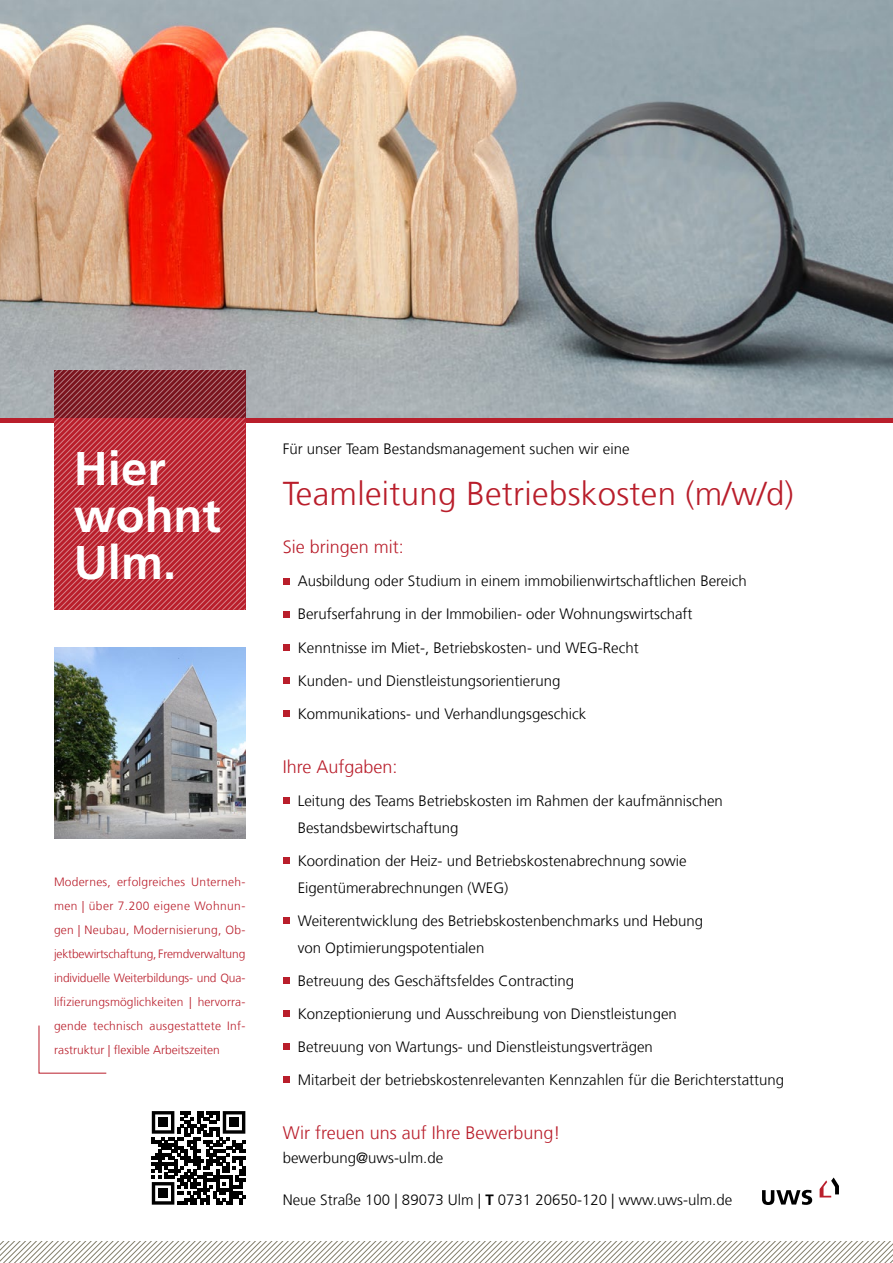
<style>
.page{position:relative;width:893px;height:1263px;background:#fff}
.page>*{position:absolute;margin:0;border:0;box-sizing:border-box;transform-origin:0 0}
.t1{font:700 47.25px/47.2px "Frutiger LT Com";color:#fff}
.t2{font:300 33px "Frutiger LT Com";letter-spacing:.01em;color:#b91e2b}
.t3{font:300 18px "Frutiger LT Com";color:#b91e2b}
.t4{font:300 15px/27px "Frutiger LT Com";color:#000}
.t5{font:300 12px/24px "Frutiger LT Com";color:#b91e2b;text-align:justify}
.s1{font-weight:700}
</style>
<div class="page">
<img style="left:0;top:0;width:893px;height:418px">
<div style="left:0;top:418px;width:893px;height:5px;background:#b91e2b"></div>
<svg style="left:54px;top:370px;width:191px;height:240px"></svg>
<img style="left:54px;top:647px;width:191px;height:192px">
<div style="left:283px;top:797px;width:6px;height:7px;background:#b91e2b"></div>
<div style="left:283px;top:857px;width:6px;height:7px;background:#b91e2b"></div>
<div style="left:283px;top:917px;width:6px;height:7px;background:#b91e2b"></div>
<div style="left:283px;top:977px;width:6px;height:7px;background:#b91e2b"></div>
<div style="left:283px;top:1010px;width:6px;height:7px;background:#b91e2b"></div>
<div style="left:283px;top:1043px;width:6px;height:7px;background:#b91e2b"></div>
<div style="left:283px;top:1076px;width:6px;height:7px;background:#b91e2b"></div>
<svg style="left:283px;top:578px;width:6px;height:6px"></svg>
<svg style="left:283px;top:611px;width:6px;height:6px"></svg>
<svg style="left:283px;top:644px;width:6px;height:6px"></svg>
<svg style="left:283px;top:677px;width:6px;height:6px"></svg>
<svg style="left:283px;top:710px;width:6px;height:6px"></svg>
<svg style="left:152px;top:1111px;width:93px;height:93px"></svg>
<div style="left:158px;top:1117px;width:10px;height:10px;background:#000"></div>
<div style="left:229px;top:1117px;width:10px;height:10px;background:#000"></div>
<div style="left:158px;top:1188px;width:10px;height:10px;background:#000"></div>
<svg style="left:0;top:1242px;width:893px;height:21px"></svg>
<svg style="left:39px;top:1025px;width:68px;height:48px"></svg>
<svg style="left:762px;top:1190px;width:50px;height:15px"></svg>
<svg style="left:820px;top:1177px;width:19px;height:20px"></svg>
<h1 class="t1" style="left:74px;top:445px;width:148px">Hier wohnt<br>Ulm.</h1>
<p class="t4" style="left:283px;top:435px;width:348px">Für unser Team Bestandsmanagement suchen wir eine</p>
<h2 class="t2" style="left:283px;top:474px;width:513px">Teamleitung Betriebskosten (m/w/d)</h2>
<p class="t3" style="left:283px;top:537px;width:123px">Sie bringen mit:</p>
<p class="t4" style="left:298px;top:568px;width:450px">Ausbildung oder Studium in einem immobilienwirtschaftlichen Bereich</p>
<p class="t4" style="left:298px;top:601px;width:396px">Berufserfahrung in der Immobilien- oder Wohnungswirtschaft</p>
<p class="t4" style="left:298px;top:634px;width:342px">Kenntnisse im Miet-, Betriebskosten- und WEG-Recht</p>
<p class="t4" style="left:298px;top:667px;width:264px">Kunden- und Dienstleistungsorientierung</p>
<p class="t4" style="left:298px;top:700px;width:290px">Kommunikations- und Verhandlungsgeschick</p>
<p class="t5" style="left:54px;top:869px;width:193px">Modernes, erfolgreiches Unterneh&shy;men | über 7.200 eigene Wohnun&shy;gen | Neubau, Modernisierung, Ob&shy;jektbewirtschaftung, Fremdverwaltung individuelle Weiterbildungs- und Qua&shy;lifizierungsmöglichkeiten | hervorra&shy;gende technisch ausgestattete Inf&shy;rastruktur | flexible Arbeitszeiten</p>
<p class="t3" style="left:283px;top:756px;width:116px">Ihre Aufgaben:</p>
<p class="t4" style="left:298px;top:787px;width:427px">Leitung des Teams Betriebskosten im Rahmen der kaufmännischen<br>Bestandsbewirtschaftung</p>
<p class="t4" style="left:298px;top:847px;width:390px">Koordination der Heiz- und Betriebskostenabrechnung sowie<br>Eigentümerabrechnungen (WEG)</p>
<p class="t4" style="left:298px;top:907px;width:407px">Weiterentwicklung des Betriebskostenbenchmarks und Hebung von Optimierungspotentialen</p>
<p class="t4" style="left:298px;top:967px;width:278px">Betreuung des Geschäftsfeldes Contracting</p>
<p class="t4" style="left:298px;top:1000px;width:381px">Konzeptionierung und Ausschreibung von Dienstleistungen</p>
<p class="t4" style="left:298px;top:1033px;width:357px">Betreuung von Wartungs- und Dienstleistungsverträgen</p>
<p class="t4" style="left:298px;top:1066px;width:488px">Mitarbeit der betriebskostenrelevanten Kennzahlen für die Berichterstattung</p>
<p class="t3" style="left:283px;top:1123px;width:279px">Wir freuen uns auf Ihre Bewerbung!</p>
<p class="t4" style="left:283px;top:1145px;width:162px">bewerbung@uws-ulm.de</p>
<p class="t4" style="left:283px;top:1186px;width:451px">Neue Straße 100 | 89073 Ulm | <span class="s1">T</span> 0731 20650-120 | www.uws-ulm.de</p>
</div>
